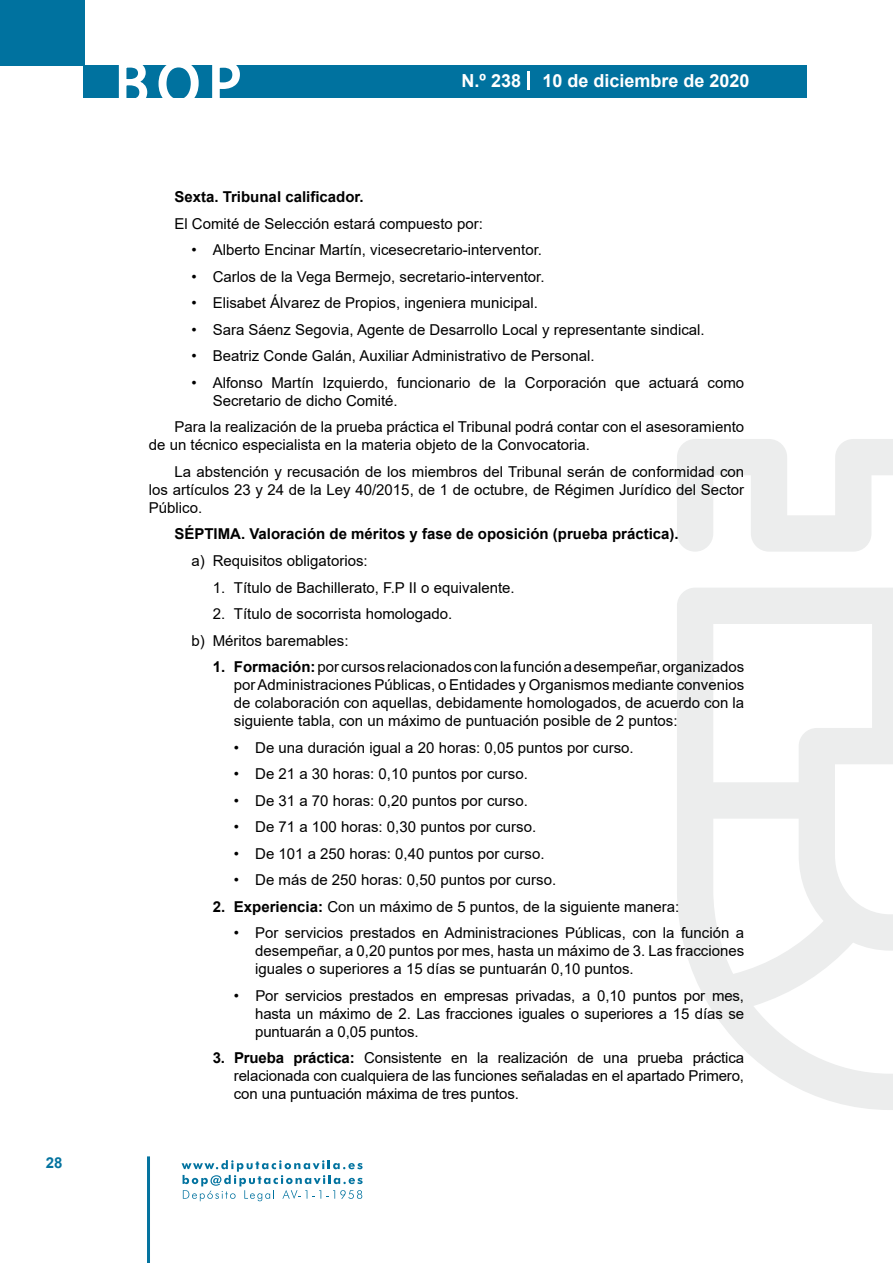
<style>
.page{position:relative;width:893px;height:1263px;background:#fff}
.page>*{position:absolute;margin:0;border:0;box-sizing:border-box;transform-origin:0 0}
.t1{font:500 61.5px "Avant Garde";color:#fff}
.t2{font:700 18px "Arial";color:#fff}
.t3{font:15px/18px "Arial";color:#000;text-align:justify}
.t4{font:700 15px "Arial";color:#000}
.t5{font:700 15px "Arial";color:#04739f}
.s1{font-weight:700}
</style>
<div class="page">
<div style="left:0;top:0;width:85px;height:65px;background:#00729f"></div>
<div style="left:84px;top:65px;width:723px;height:33px;background:#00729f"></div>
<svg style="left:118px;top:65px;width:30px;height:33px"></svg>
<svg style="left:158px;top:65px;width:41px;height:33px"></svg>
<svg style="left:212px;top:65px;width:28px;height:33px"></svg>
<svg style="left:182px;top:1160px;width:181px;height:41px"></svg>
<hr style="left:147px;top:1156px;width:3px;height:107px;background:#04739f">
<svg style="left:528px;top:71px;width:2px;height:19px"></svg>
<svg style="left:677px;top:439px;width:216px;height:671px"></svg>
<p class="t5" style="left:46px;top:1152px;width:18px">28</p>
<h1 class="t1" style="left:115px;top:46px;width:128px">BOP</h1>
<p class="t2" style="left:462px;top:68px;width:289px">N.º 238 10 de diciembre de 2020</p>
<p class="t4" style="left:174px;top:187px;width:191px">Sexta. Tribunal calificador.</p>
<p class="t3" style="left:174px;top:215px;width:310px">El Comité de Selección estará compuesto por:</p>
<p class="t3" style="left:191px;top:241px;width:352px">• Alberto Encinar Martín, vicesecretario-interventor.</p>
<p class="t3" style="left:191px;top:268px;width:355px">• Carlos de la Vega Bermejo, secretario-interventor.</p>
<p class="t3" style="left:191px;top:294px;width:348px">• Elisabet Álvarez de Propios, ingeniera municipal.</p>
<p class="t3" style="left:191px;top:321px;width:515px">• Sara Sáenz Segovia, Agente de Desarrollo Local y representante sindical.</p>
<p class="t3" style="left:191px;top:347px;width:405px">• Beatriz Conde Galán, Auxiliar Administrativo de Personal.</p>
<p class="t3" style="left:213px;top:374px;width:533px;text-indent:-21px">• Alfonso Martín Izquierdo, funcionario de la Corporación que actuará como<br>Secretario de dicho Comité.</p>
<p class="t3" style="left:149px;top:418px;width:597px;text-indent:26px">Para la realización de la prueba práctica el Tribunal podrá contar con el asesoramiento de un técnico especialista en la materia objeto de la Convocatoria.</p>
<p class="t3" style="left:149px;top:463px;width:597px;text-indent:26px">La abstención y recusación de los miembros del Tribunal serán de conformidad con los artículos 23 y 24 de la Ley 40/2015, de 1 de octubre, de Régimen Jurídico del Sector Público.</p>
<p class="t4" style="left:174px;top:524px;width:506px">SÉPTIMA. Valoración de méritos y fase de oposición (prueba práctica).</p>
<p class="t3" style="left:191px;top:552px;width:178px">a) Requisitos obligatorios:</p>
<p class="t3" style="left:213px;top:578px;width:303px">1. Título de Bachillerato, F.P II o equivalente.</p>
<p class="t3" style="left:191px;top:600px;width:262px;line-height:26.5px;text-indent:21px">2. Título de socorrista homologado. b) Méritos baremables:</p>
<p class="t3" style="left:234px;top:658px;width:512px;text-indent:-21px"><span class="s1">1. Formación:</span> por cursos relacionados con la función a desempeñar, organizados por Administraciones Públicas, o Entidades y Organismos mediante convenios de colaboración con aquellas, debidamente homologados, de acuerdo con la siguiente tabla, con un máximo de puntuación posible de 2 puntos:</p>
<p class="t3" style="left:234px;top:738px;width:401px">• De una duración igual a 20 horas: 0,05 puntos por curso.</p>
<p class="t3" style="left:234px;top:765px;width:295px">• De 21 a 30 horas: 0,10 puntos por curso.</p>
<p class="t3" style="left:234px;top:791px;width:295px">• De 31 a 70 horas: 0,20 puntos por curso.</p>
<p class="t3" style="left:234px;top:818px;width:304px">• De 71 a 100 horas: 0,30 puntos por curso.</p>
<p class="t3" style="left:234px;top:844px;width:312px">• De 101 a 250 horas: 0,40 puntos por curso.</p>
<p class="t3" style="left:234px;top:871px;width:324px">• De más de 250 horas: 0,50 puntos por curso.</p>
<p class="t3" style="left:213px;top:897px;width:468px"><span class="s1">2. Experiencia:</span> Con un máximo de 5 puntos, de la siguiente manera:</p>
<p class="t3" style="left:255px;top:924px;width:490px;text-indent:-21px">• Por servicios prestados en Administraciones Públicas, con la función a desempeñar, a 0,20 puntos por mes, hasta un máximo de 3. Las fracciones iguales o superiores a 15 días se puntuarán 0,10 puntos.</p>
<p class="t3" style="left:255px;top:986px;width:490px;text-indent:-21px">• Por servicios prestados en empresas privadas, a 0,10 puntos por mes, hasta un máximo de 2. Las fracciones iguales o superiores a 15 días se puntuarán a 0,05 puntos.</p>
<p class="t3" style="left:234px;top:1049px;width:512px;text-indent:-21px"><span class="s1">3. Prueba práctica:</span> Consistente en la realización de una prueba práctica relacionada con cualquiera de las funciones señaladas en el apartado Primero, con una puntuación máxima de tres puntos.</p>
</div>
